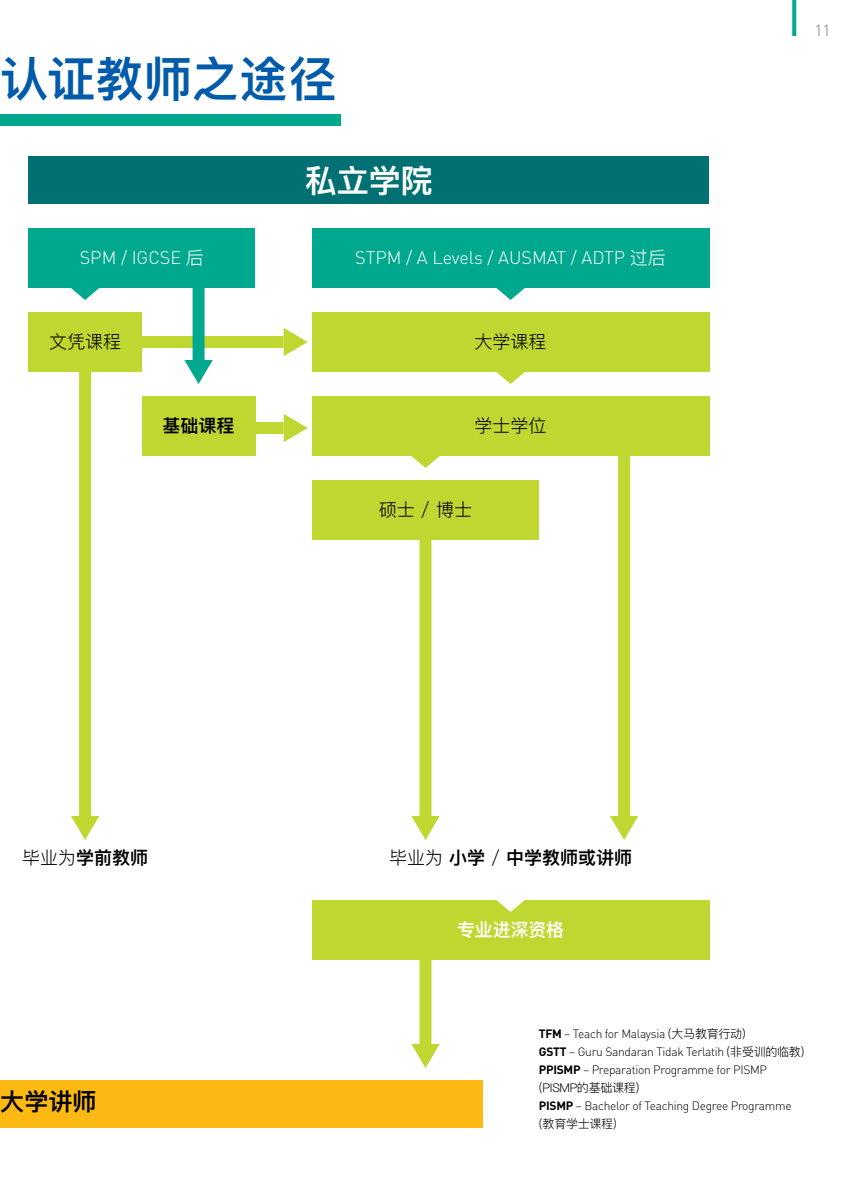
<style>
.page{position:relative;width:851px;height:1188px;background:#fff}
.page>*{position:absolute;margin:0;border:0;box-sizing:border-box;transform-origin:0 0}
.t1{font:600 48px "Ping Fang SC";letter-spacing:.01em;color:#005baa}
.t2{font:600 32px "Ping Fang SC";color:#fff}
.t3{font:600 24px "Ping Fang SC";color:#000}
.t4{font:300 18px "DIN";color:#fff}
.t5{font:600 18px "Ping Fang SC";color:#000}
.t6{font:300 18px "Ping Fang SC";color:#000}
.t7{font:600 18px "Ping Fang SC";letter-spacing:-.01em;color:#fff}
.t8{font:300 16px "DIN";color:#808285}
.t9{font:300 12px/18px "DIN";letter-spacing:-.025em;color:#000}
.t10{font:300 12px "Ping Fang SC";letter-spacing:-.025em;color:#000}
.s1{font-family:"Ping Fang SC"}
.s2{font-weight:300}
.s3{font-weight:700}
</style>
<div class="page">
<svg style="left:283px;top:328px;width:24px;height:28px"></svg>
<div style="left:113px;top:336px;width:170px;height:12px;background:#bfd730"></div>
<svg style="left:496px;top:288px;width:29px;height:12px"></svg>
<svg style="left:71px;top:288px;width:28px;height:12px"></svg>
<svg style="left:496px;top:372px;width:29px;height:12px"></svg>
<svg style="left:411px;top:456px;width:29px;height:12px"></svg>
<div style="left:0;top:1080px;width:482px;height:48px;background:#fdb913"></div>
<svg style="left:71px;top:816px;width:28px;height:24px"></svg>
<div style="left:79px;top:360px;width:12px;height:468px;background:#bfd730"></div>
<svg style="left:283px;top:414px;width:24px;height:28px"></svg>
<div style="left:198px;top:422px;width:85px;height:12px;background:#bfd730"></div>
<svg style="left:610px;top:816px;width:28px;height:24px"></svg>
<div style="left:618px;top:448px;width:12px;height:380px;background:#bfd730"></div>
<svg style="left:411px;top:1044px;width:28px;height:24px"></svg>
<div style="left:419px;top:924px;width:12px;height:132px;background:#bfd730"></div>
<svg style="left:411px;top:816px;width:28px;height:24px"></svg>
<div style="left:419px;top:528px;width:12px;height:300px;background:#bfd730"></div>
<div style="left:312px;top:900px;width:397px;height:60px;background:#bfd730"></div>
<svg style="left:184px;top:360px;width:29px;height:24px"></svg>
<div style="left:192px;top:276px;width:12px;height:96px;background:#00a88e"></div>
<div style="left:28px;top:228px;width:227px;height:60px;background:#00a88e"></div>
<div style="left:312px;top:312px;width:397px;height:60px;background:#bfd730"></div>
<div style="left:312px;top:396px;width:397px;height:60px;background:#bfd730"></div>
<div style="left:312px;top:480px;width:227px;height:60px;background:#bfd730"></div>
<div style="left:28px;top:312px;width:114px;height:60px;background:#bfd730"></div>
<div style="left:142px;top:396px;width:113px;height:60px;background:#bfd730"></div>
<div style="left:28px;top:156px;width:681px;height:48px;background:#007073"></div>
<div style="left:0;top:114px;width:340px;height:12px;background:#00a88e"></div>
<div style="left:312px;top:228px;width:397px;height:60px;background:#00a88e"></div>
<svg style="left:792px;top:0;width:4px;height:36px"></svg>
<svg style="left:496px;top:900px;width:29px;height:12px"></svg>
<h1 class="t1" style="left:0;top:49px;width:338px">认证教师之途径</h1>
<h2 class="t2" style="left:305px;top:161px;width:129px">私立学院</h2>
<h3 class="t4" style="left:80px;top:246px;width:126px">SPM / IGCSE <span class="s1">后</span></h3>
<h3 class="t4" style="left:355px;top:246px;width:312px">STPM / A Levels / AUSMAT / ADTP <span class="s1">过后</span></h3>
<h3 class="t6" style="left:49px;top:331px;width:73px">文凭课程</h3>
<h3 class="t6" style="left:474px;top:331px;width:73px">大学课程</h3>
<h3 class="t5" style="left:162px;top:415px;width:73px">基础课程</h3>
<h3 class="t6" style="left:474px;top:415px;width:73px">学士学位</h3>
<h3 class="t6" style="left:379px;top:499px;width:94px">硕士 / 博士</h3>
<h3 class="t8" style="left:814px;top:20px;width:18px">11</h3>
<h3 class="t5" style="left:22px;top:847px;width:127px"><span class="s2">毕业为</span>学前教师</h3>
<h3 class="t5" style="left:389px;top:847px;width:244px"><span class="s2">毕业为</span> 小学 <span class="s2">/</span> 中学教师或讲师</h3>
<h3 class="t3" style="left:0;top:1087px;width:97px">大学讲师</h3>
<h3 class="t7" style="left:457px;top:919px;width:109px">专业进深资格</h3>
<p class="t9" style="left:539px;top:1025px;width:267px"><span class="s3">TFM</span> – Teach for Malaysia <span class="s1">(大马教育行动)<br></span><span class="s3">GSTT</span> – Guru Sandaran Tidak Terlatih <span class="s1">(非受训的临教)<br></span><span class="s3">PPISMP</span> – Preparation Programme for PISMP</p>
<p class="t10" style="left:539px;top:1080px;width:102px">(PISMP的基础课程)</p>
<p class="t9" style="left:539px;top:1097px;width:254px"><span class="s3">PISMP</span> – Bachelor of Teaching Degree Programme</p>
<p class="t10" style="left:539px;top:1116px;width:79px">(教育学士课程)</p>
</div>
